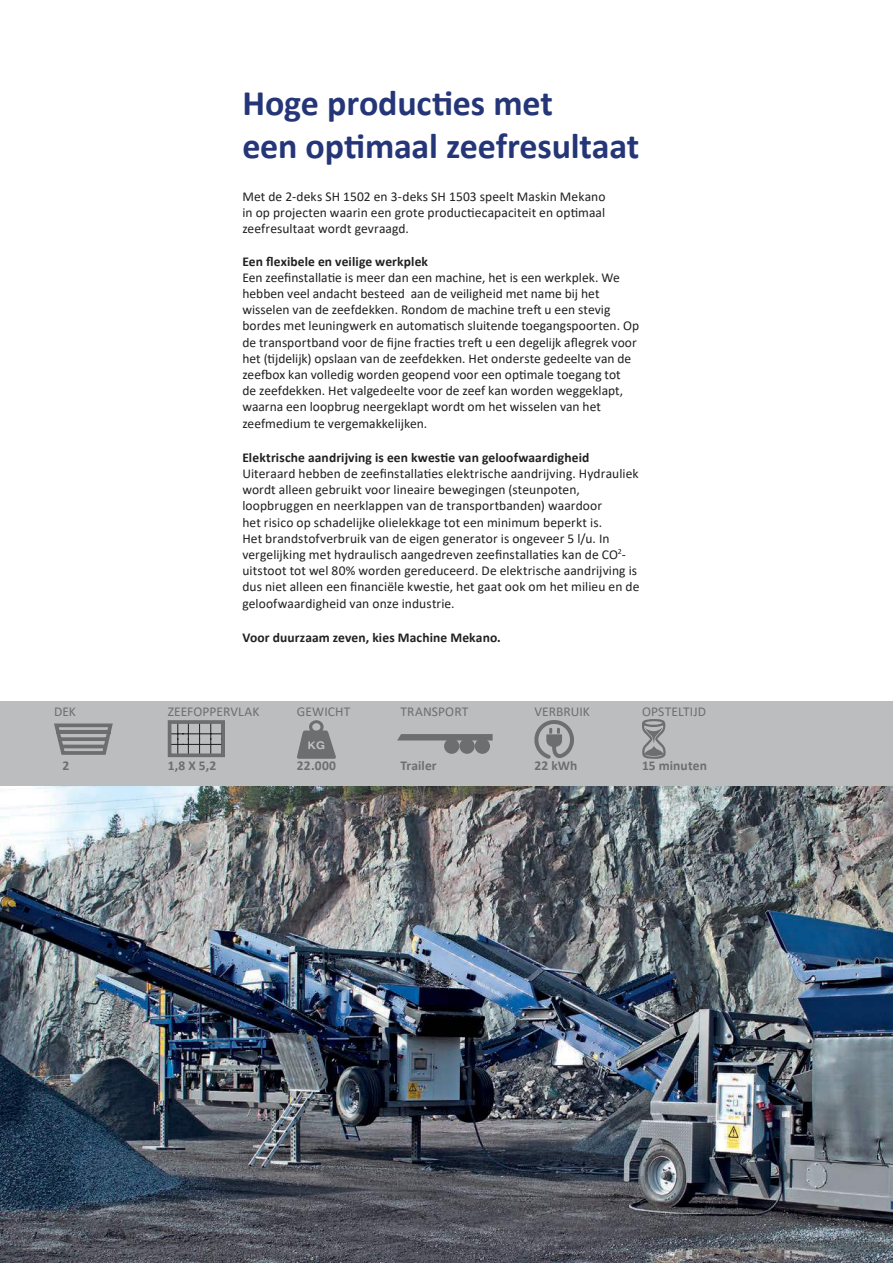
<style>
.page{position:relative;width:893px;height:1263px;background:#fff}
.page>*{position:absolute;margin:0;border:0;box-sizing:border-box;transform-origin:0 0}
.t1{font:700 36px/43.2px "Calibri";letter-spacing:-.005em;color:#253678}
.t2{font:13.5px/16.2px "Calibri";letter-spacing:.005em;color:#221f1f}
.t3{font:700 13.5px "Calibri";letter-spacing:.01em;color:#221f1f}
.t4{font:13.5px "Calibri";letter-spacing:.01em;color:#6c6e70}
.t5{font:700 13.5px "Calibri";letter-spacing:.01em;color:#6c6e70}
</style>
<div class="page">
<img style="left:0;top:786px;width:893px;height:477px">
<div style="left:0;top:702px;width:893px;height:84px;background:#bbbdbf"></div>
<svg style="left:297px;top:720px;width:39px;height:39px"></svg>
<svg style="left:534px;top:720px;width:40px;height:39px"></svg>
<hr style="left:183px;top:744px;width:40px;height:1px;background:#221f1f">
<hr style="left:183px;top:733px;width:40px;height:1px;background:#221f1f">
<svg style="left:210px;top:725px;width:1px;height:27px"></svg>
<svg style="left:199px;top:725px;width:1px;height:27px"></svg>
<svg style="left:173px;top:725px;width:16px;height:27px"></svg>
<div style="left:168px;top:720px;width:57px;height:37px;border:4px solid #6c6e70"></div>
<svg style="left:54px;top:723px;width:59px;height:32px"></svg>
<div style="left:444px;top:738px;width:15px;height:16px;background:#6c6e70;border-radius:50%"></div>
<svg style="left:397px;top:734px;width:96px;height:6px"></svg>
<div style="left:459px;top:738px;width:16px;height:16px;background:#6c6e70;border-radius:50%"></div>
<div style="left:475px;top:738px;width:15px;height:16px;background:#6c6e70;border-radius:50%"></div>
<svg style="left:642px;top:719px;width:24px;height:40px"></svg>
<h1 class="t1" style="left:242px;top:81px;width:399px">Hoge produc琀椀es met<br>een op琀椀maal zeefresultaat</h1>
<p class="t2" style="left:242px;top:189px;width:365px;text-align:justify">Met de 2-deks SH 1502 en 3-deks SH 1503 speelt Maskin Mekano in op projecten waarin een grote produc琀椀ecapaciteit en op琀椀maal zeefresultaat wordt gevraagd.</p>
<p class="t3" style="left:242px;top:251px;width:187px">Een 昀氀exibele en veilige werkplek</p>
<p class="t2" style="left:242px;top:269px;width:398px">Een zee昀椀nstalla琀椀e is meer dan een machine, het is een werkplek. We hebben veel andacht besteed aan de veiligheid met name bij het wisselen van de zeefdekken. Rondom de machine tre昀琀 u een stevig bordes met leuningwerk en automa琀椀sch sluitende toegangspoorten. Op de transportband voor de 昀椀jne frac琀椀es tre昀琀 u een degelijk a昀氀egrek voor het (琀椀jdelijk) opslaan van de zeefdekken. Het onderste gedeelte van de zee昀戀ox kan volledig worden geopend voor een op琀椀male toegang tot<br>de zeefdekken. Het valgedeelte voor de zeef kan worden weggeklapt, waarna een loopbrug neergeklapt wordt om het wisselen van het zeefmedium te vergemakkelijken.</p>
<p class="t3" style="left:242px;top:448px;width:349px">Elektrische aandrijving is een kwes琀椀e van geloofwaardigheid</p>
<p class="t2" style="left:242px;top:465px;width:399px">Uiteraard hebben de zee昀椀nstalla琀椀es elektrische aandrijving. Hydrauliek wordt alleen gebruikt voor lineaire bewegingen (steunpoten, loopbruggen en neerklappen van de transportbanden) waardoor<br>het risico op schadelijke olielekkage tot een minimum beperkt is.<br>Het brandstofverbruik van de eigen generator is ongeveer 5 l/u. In vergelijking met hydraulisch aangedreven zee昀椀nstalla琀椀es kan de CO<sup>2</sup>- uitstoot tot wel 80% worden gereduceerd. De elektrische aandrijving is dus niet alleen een 昀椀nanciële kwes琀椀e, het gaat ook om het milieu en de geloofwaardigheid van onze industrie.</p>
<p class="t3" style="left:242px;top:628px;width:260px">Voor duurzaam zeven, kies Machine Mekano.</p>
<p class="t4" style="left:54px;top:702px;width:23px">DEK</p>
<p class="t4" style="left:400px;top:702px;width:69px">TRANSPORT</p>
<p class="t4" style="left:297px;top:702px;width:55px">GEWICHT</p>
<p class="t4" style="left:168px;top:702px;width:93px">ZEEFOPPERVLAK</p>
<p class="t4" style="left:534px;top:702px;width:57px">VERBRUIK</p>
<p class="t4" style="left:642px;top:702px;width:66px">OPSTELTIJD</p>
<p class="t5" style="left:63px;top:758px;width:8px">2</p>
<p class="t5" style="left:168px;top:756px;width:50px">1,8 X 5,2</p>
<p class="t5" style="left:400px;top:756px;width:38px">Trailer</p>
<p class="t5" style="left:297px;top:756px;width:41px">22.000</p>
<p class="t5" style="left:534px;top:756px;width:45px">22 kWh</p>
<p class="t5" style="left:642px;top:756px;width:66px">15 minuten</p>
</div>
